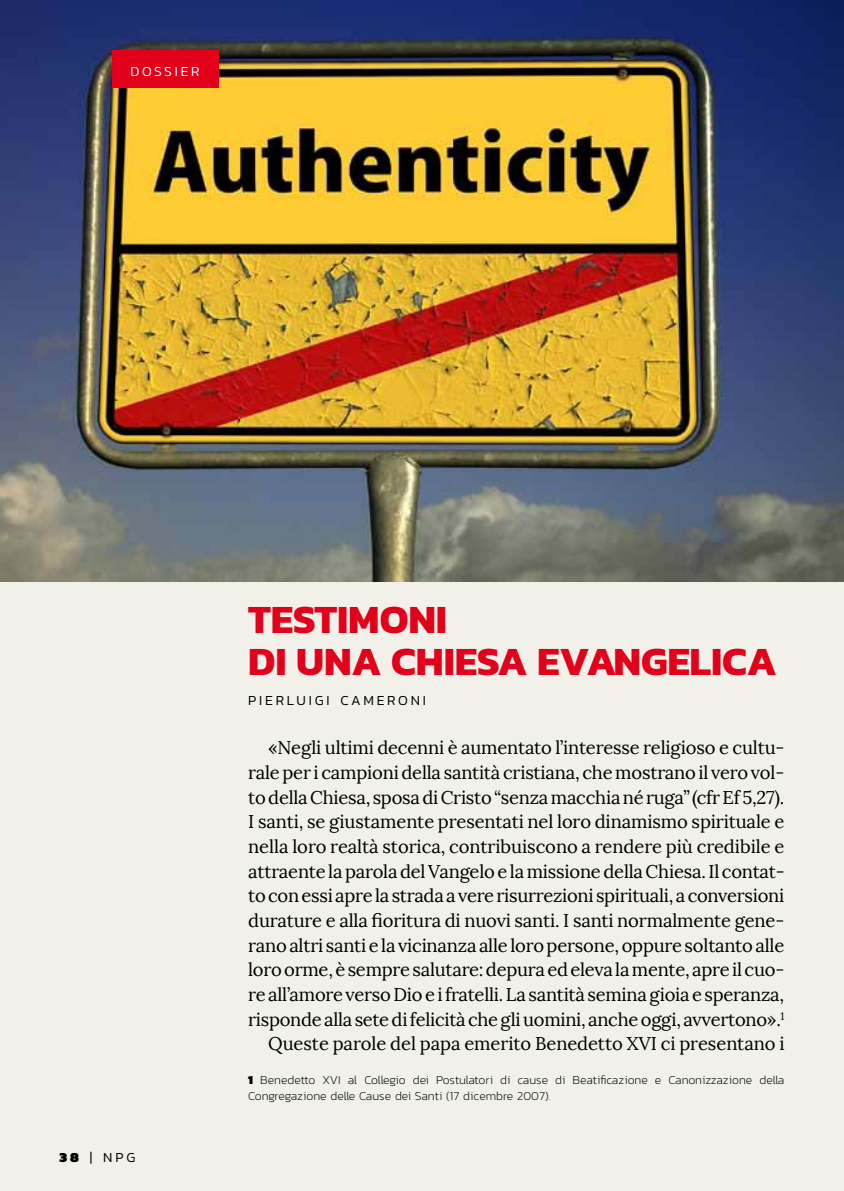
<style>
.page{position:relative;width:844px;height:1191px;background:#fff}
.page>*{position:absolute;margin:0;border:0;box-sizing:border-box;transform-origin:0 0}
.t1{font:700 40.6px/42px "Kanit";color:#e2001a}
.t2{font:18.38px/24.7px "Lora";letter-spacing:-.01em;color:#000;text-align:right}
.t3{font:300 14px "Kanit";letter-spacing:.2em;color:#000}
.t4{font:300 14px "Kanit";letter-spacing:.2em;color:#fff}
.t5{font:200 12.25px/15.8px "Kanit";color:#000}
.s1{font-weight:900}
</style>
<div class="page">
<div style="left:0;top:0;width:843px;height:1191px;background:#eeede5"></div>
<hr style="left:843px;top:0;width:1px;height:1191px;background:#eeede5">
<img style="left:0;top:0;width:843px;height:581px">
<div style="left:112px;top:50px;width:106px;height:38px;background:#e2001a"></div>
<p class="t4" style="left:130px;top:61px;width:71px">DOSSIER</p>
<p class="t3" style="left:60px;top:1147px;width:77px"><span class="s1">38</span> | NPG</p>
<h1 class="t1" style="left:248px;top:597px;width:77px">TESTIMONI<br>DI UNA</h1>
<h1 class="t1" style="left:391px;top:639px;width:74px">CHIESA</h1>
<h1 class="t1" style="left:537px;top:639px;width:25px">EVANGELICA</h1>
<p class="t3" style="left:248px;top:690px;width:179px">PIERLUIGI CAM ERONI</p>
<p class="t2" style="left:248px;top:735px;width:537px">«Negli ultimi decenni è aumentato l’interesse religioso e cultu&shy;rale per i campioni della santità cristiana, che mostrano il vero vol&shy;to della Chiesa, sposa di Cristo “senza macchia né ruga” (cfr Ef 5,27).<br>I santi, se giustamente presentati nel loro dinamismo spirituale e nella loro realtà storica, contribuiscono a rendere più credibile e attraente la parola del Vangelo e la missione della Chiesa. Il contat&shy;to con essi apre la strada a vere risurrezioni spirituali, a conversioni durature e alla fioritura di nuovi santi. I santi normalmente gene&shy;rano altri santi e la vicinanza alle loro persone, oppure soltanto alle loro orme, è sempre salutare: depura ed eleva la mente, apre il cuo&shy;re all’amore verso Dio e i fratelli. La santità semina gioia e speranza, risponde alla sete di felicità che gli uomini, anche oggi, avvertono».<sup>1<br></sup>Queste parole del papa emerito Benedetto XVI ci presentano i</p>
<p class="t5" style="left:248px;top:1072px;width:537px"><span class="s1">1</span> Benedetto XVI al Collegio dei Postulatori di cause di Beatificazione e Canonizzazione della<br>Congregazione delle Cause dei Santi (17 dicembre 2007).</p>
</div>
